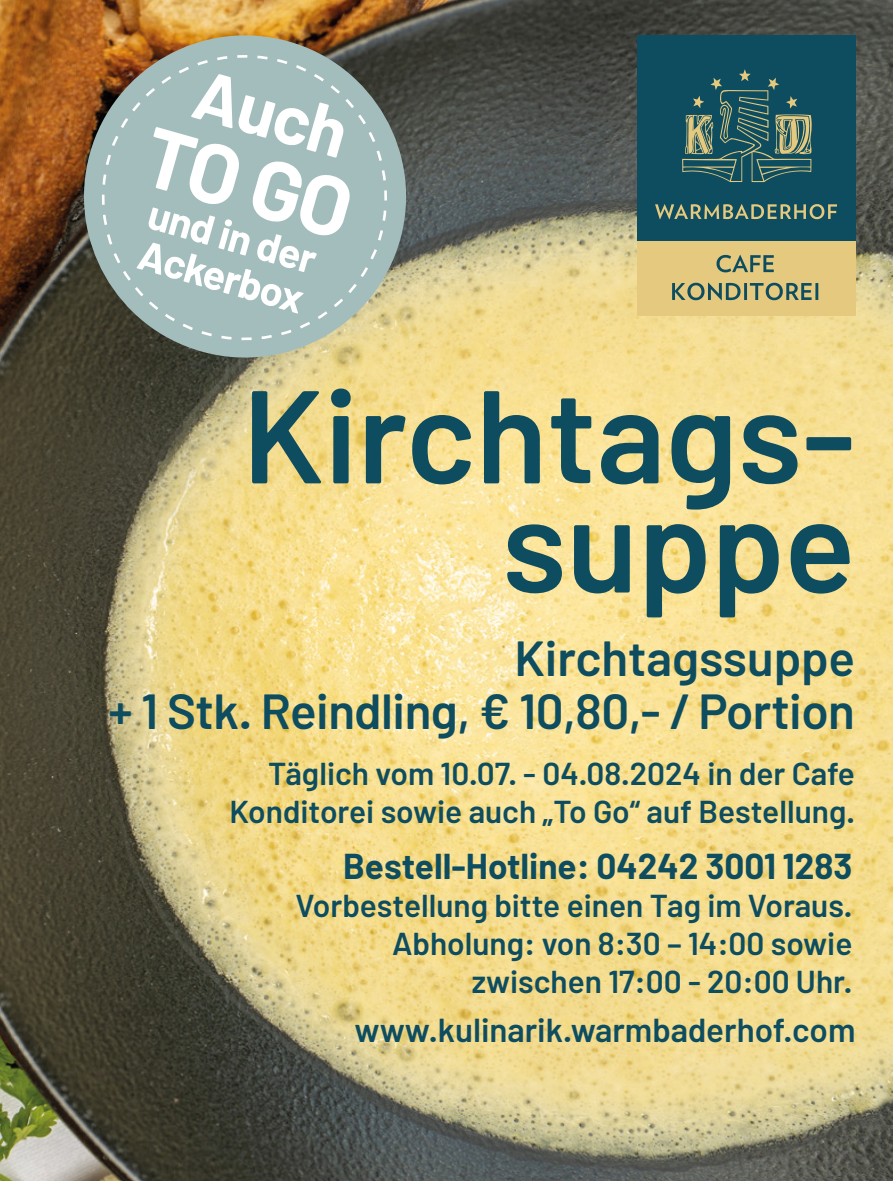
<style>
.page{position:relative;width:893px;height:1181px;background:#fff}
.page>*{position:absolute;margin:0;border:0;box-sizing:border-box;transform-origin:0 0}
.Einf__Abs{font:600 131.6px/109.2px "Barlow";color:#0e4d5f;text-align:right}
.Einf__Abs-2{font:700 84px "Barlow";color:#fff}
.Einf__Abs-3{font:700 70px "Barlow";color:#fff}
.t1{font:600 49px "Barlow";letter-spacing:-.01em;color:#0e4d5f}
.Einf__Abs-4{font:700 41.65px/41.6px "Barlow";color:#fff}
.t2{font:700 35px "Barlow";color:#0e4d5f}
.t3{font:600 33.25px "Barlow";color:#0e4d5f}
.t4{font:600 31.5px "Barlow";color:#0e4d5f}
</style>
<div class="page">
<img style="left:0;top:0;width:893px;height:1181px">
<div style="left:637px;top:35px;width:218px;height:206px;background:#0e4d5f"></div>
<div style="left:637px;top:241px;width:218px;height:74px;background:#e4c97f"></div>
<svg style="left:682px;top:69px;width:130px;height:113px"></svg>
<svg style="left:655px;top:204px;width:182px;height:15px"></svg>
<svg style="left:672px;top:283px;width:146px;height:17px"></svg>
<svg style="left:716px;top:255px;width:58px;height:17px"></svg>
<img style="left:66px;top:17px;width:358px;height:358px">
<svg style="left:218px;top:338px;width:163px;height:10px;background:#c1c8ab"></svg>
<svg style="left:385px;top:61px;width:10px;height:163px;background:#7c8b88"></svg>
<svg style="left:108px;top:47px;width:162px;height:10px;background:#a69779"></svg>
<svg style="left:94px;top:172px;width:10px;height:162px;background:#79867e"></svg>
<svg style="left:104px;top:57px;width:281px;height:281px;background:#a0b6b3"></svg>
<p class="Einf__Abs-3" style="left:208px;top:50px;width:158px;rotate:16deg">Auch</p>
<p class="Einf__Abs-2" style="left:161px;top:103px;width:214px;rotate:16deg">TO GO</p>
<p class="Einf__Abs-4" style="left:155px;top:192px;width:174px;rotate:16deg">und in der<br>Ackerbox</p>
<p class="Einf__Abs" style="left:242px;top:379px;width:614px">Kirchtags&shy;suppe</p>
<p class="t1" style="left:514px;top:628px;width:342px">Kirchtagssuppe</p>
<p class="t1" style="left:108px;top:681px;width:748px">+ 1 Stk. Reindling, € 10,80,- / Portion</p>
<p class="t4" style="left:268px;top:754px;width:588px">Täglich vom 10.07. - 04.08.2024 in der Cafe</p>
<p class="t4" style="left:230px;top:792px;width:627px">Konditorei sowie auch „To Go“ auf Bestellung.</p>
<p class="t2" style="left:343px;top:844px;width:511px">Bestell-Hotline: 04242 3001 1283</p>
<p class="t4" style="left:295px;top:886px;width:558px">Vorbestellung bitte einen Tag im Voraus.</p>
<p class="t4" style="left:392px;top:923px;width:462px">Abholung: von 8:30 – 14:00 sowie</p>
<p class="t4" style="left:472px;top:961px;width:382px">zwischen 17:00 - 20:00 Uhr.</p>
<p class="t3" style="left:354px;top:1009px;width:502px">www.kulinarik.warmbaderhof.com</p>
</div>
